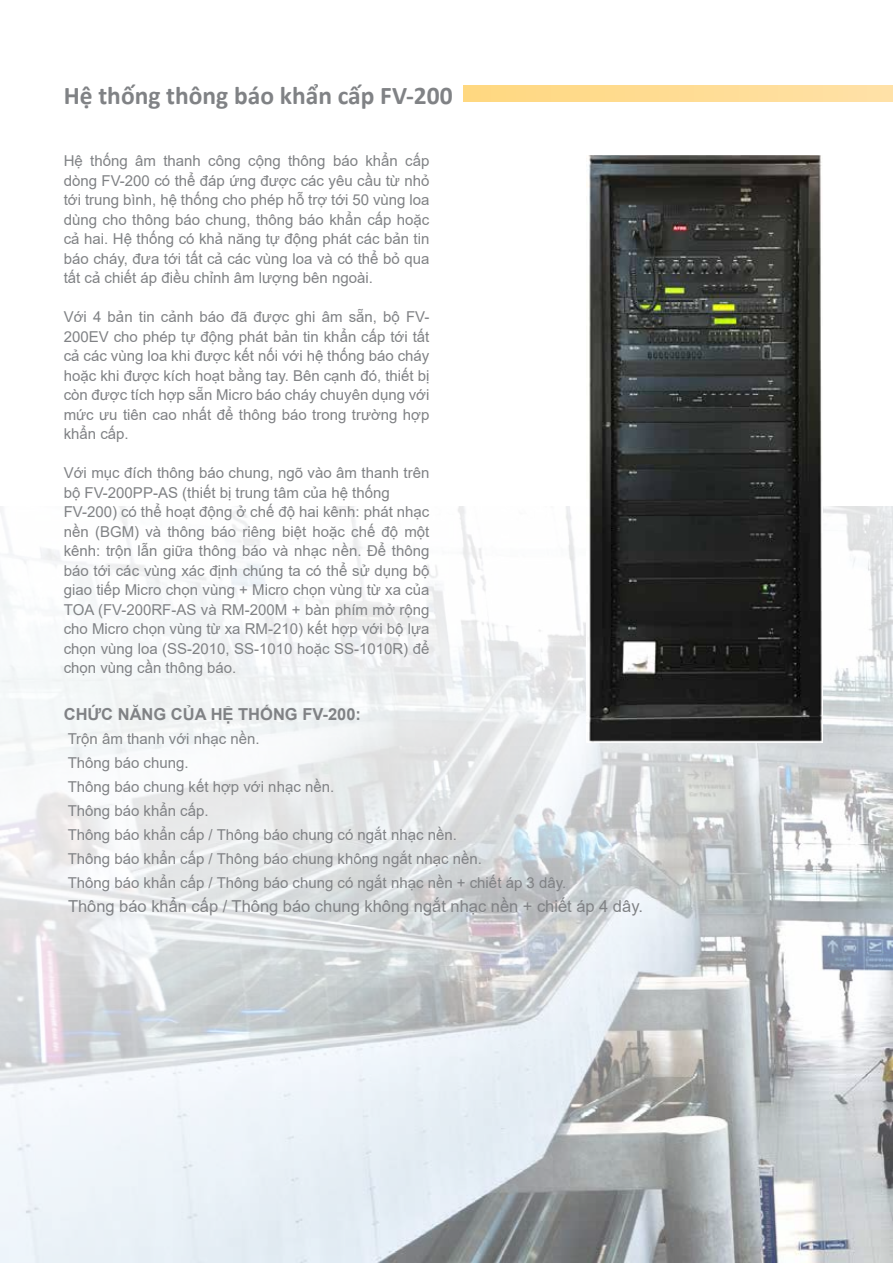
<style>
.page{position:relative;width:893px;height:1263px;background:#fff}
.page>*{position:absolute;margin:0;border:0;box-sizing:border-box;transform-origin:0 0}
.t1{font:700 25.5px "Calibri";color:#808285}
.t2{font:16.5px "Arial";color:#808285}
.t3{font:700 16.5px "Arial";color:#808285}
.t4{font:15px/19.5px "Arial";color:#808285;text-align:justify}
</style>
<div class="page">
<img style="left:0;top:506px;width:893px;height:757px">
<div style="left:463px;top:85px;width:430px;height:17px;background:linear-gradient(to right,#ffd880,#ffe1a7)"></div>
<img style="left:587px;top:155px;width:236px;height:587px">
<h1 class="t1" style="left:64px;top:78px;width:390px">Hệ thống thông báo khẩn cấp FV-200</h1>
<p class="t4" style="left:64px;top:151px;width:367px">Hệ thống âm thanh công cộng thông báo khẩn cấp dòng FV-200 có thể đáp ứng được các yêu cầu từ nhỏ tới trung bình, hệ thống cho phép hỗ trợ tới 50 vùng loa dùng cho thông báo chung, thông báo khẩn cấp hoặc cả hai. Hệ thống có khả năng tự động phát các bản tin báo cháy, đưa tới tất cả các vùng loa và có thể bỏ qua tất cả chiết áp điều chỉnh âm lượng bên ngoài.</p>
<p class="t4" style="left:64px;top:307px;width:367px">Với 4 bản tin cảnh báo đã được ghi âm sẵn, bộ FV-200EV cho phép tự động phát bản tin khẩn cấp tới tất cả các vùng loa khi được kết nối với hệ thống báo cháy hoặc khi được kích hoạt bằng tay. Bên cạnh đó, thiết bị còn được tích hợp sẵn Micro báo cháy chuyên dụng với mức ưu tiên cao nhất để thông báo trong trường hợp khẩn cấp.</p>
<p class="t4" style="left:64px;top:463px;width:367px;text-align:left">Với mục đích thông báo chung, ngõ vào âm thanh trên bộ FV-200PP-AS (thiết bị trung tâm của hệ thống FV-200) có thể hoạt động ở chế độ hai kênh: phát nhạc nền (BGM) và thông báo riêng biệt hoặc chế độ một kênh: trộn lẫn giữa thông báo và nhạc nền. Để thông báo tới các vùng xác định chúng ta có thể sử dụng bộ giao tiếp Micro chọn vùng + Micro chọn vùng từ xa của TOA (FV-200RF-AS và RM-200M + bàn phím mở rộng cho Micro chọn vùng từ xa RM-210) kết hợp với bộ lựa chọn vùng loa (SS-2010, SS-1010 hoặc SS-1010R) để chọn vùng cần thông báo.</p>
<p class="t3" style="left:64px;top:703px;width:299px">CHỨC NĂNG CỦA HỆ THỐNG FV-200:</p>
<p class="t4" style="left:68px;top:727px;width:500px;line-height:24px;text-align:left">Trộn âm thanh với nhạc nền.<br>Thông báo chung.<br>Thông báo chung kết hợp với nhạc nền.<br>Thông báo khẩn cấp.<br>Thông báo khẩn cấp / Thông báo chung có ngắt nhạc nền.<br>Thông báo khẩn cấp / Thông báo chung không ngắt nhạc nền.<br>Thông báo khẩn cấp / Thông báo chung có ngắt nhạc nền + chiết áp 3 dây.</p>
<p class="t2" style="left:68px;top:895px;width:576px">Thông báo khẩn cấp / Thông báo chung không ngắt nhạc nền + chiết áp 4 dây.</p>
</div>
